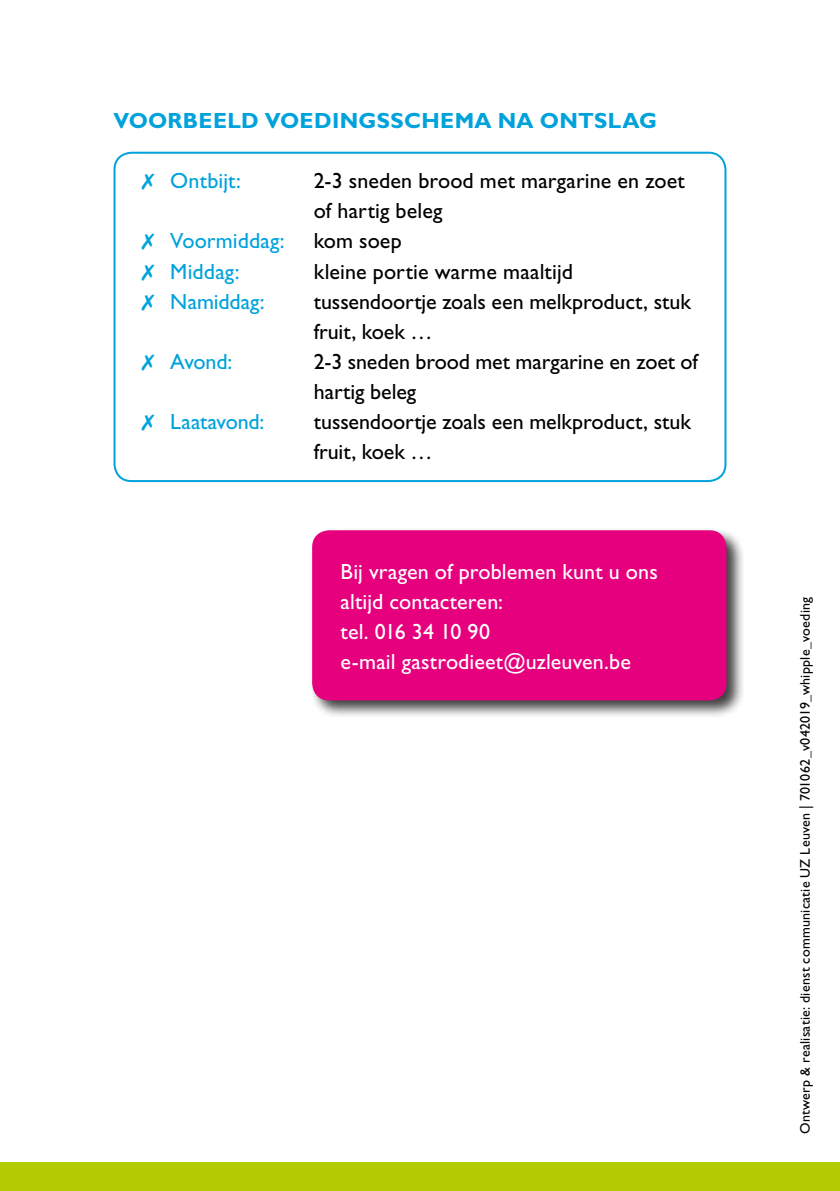
<style>
.page{position:relative;width:840px;height:1191px;background:#fff}
.page>*{position:absolute;margin:0;border:0;box-sizing:border-box;transform-origin:0 0}
.t1{font:22px/30px "Gill Sans Std";color:#000}
.t2{font:22px/30px "Gill Sans Std";letter-spacing:.005em;color:#fff}
.t3{font:22px "Gill Sans Std";letter-spacing:.005em;color:#00a2dc}
.t4{font:700 22px "Gill Sans Std";letter-spacing:.01em;color:#00a2dc}
.t5{font:14px "Gill Sans Std";letter-spacing:.02em;color:#000}
</style>
<div class="page">
<div style="left:309px;top:527px;width:435px;height:192px;background:#000;opacity:.75"></div>
<div style="left:312px;top:530px;width:414px;height:170px;background:#e6007d;border-radius:17px"></div>
<div style="left:0;top:1162px;width:839px;height:29px;background:#b4cc04"></div>
<div style="left:113px;top:152px;width:613px;height:330px;border:2px solid #00a2dc;border-radius:17px"></div>
<p class="t4" style="left:113px;top:108px;width:544px">VOORBEELD VOEDINGSSCHEMA NA ONTSLAG</p>
<p class="t3" style="left:142px;top:168px;width:100px">✗ Ontbijt:</p>
<p class="t1" style="left:313px;top:166px;width:372px">2-3 sneden brood met margarine en zoet of hartig beleg</p>
<p class="t3" style="left:142px;top:228px;width:144px">✗ Voormiddag:</p>
<p class="t1" style="left:313px;top:226px;width:90px">kom soep</p>
<p class="t3" style="left:142px;top:258px;width:99px">✗ Middag:</p>
<p class="t1" style="left:313px;top:256px;width:260px">kleine portie warme maaltijd</p>
<p class="t3" style="left:142px;top:288px;width:124px">✗ Namiddag:</p>
<p class="t1" style="left:313px;top:286px;width:378px">tussendoortje zoals een melkproduct, stuk fruit, koek …</p>
<p class="t3" style="left:142px;top:348px;width:92px">✗ Avond:</p>
<p class="t1" style="left:313px;top:346px;width:385px">2-3 sneden brood met margarine en zoet of hartig beleg</p>
<p class="t3" style="left:142px;top:408px;width:124px">✗ Laatavond:</p>
<p class="t1" style="left:313px;top:406px;width:378px">tussendoortje zoals een melkproduct, stuk fruit, koek …</p>
<p class="t2" style="left:340px;top:556px;width:318px">Bij vragen of problemen kunt u ons altijd contacteren:<br>tel. 016 34 10 90<br>e-mail gastrodieet@uzleuven.be</p>
<p class="t5" style="left:796px;top:1134px;width:539px;rotate:-90deg">Ontwerp &amp; realisatie: dienst communicatie UZ Leuven | 701062_v042019_whipple_voeding</p>
</div>
